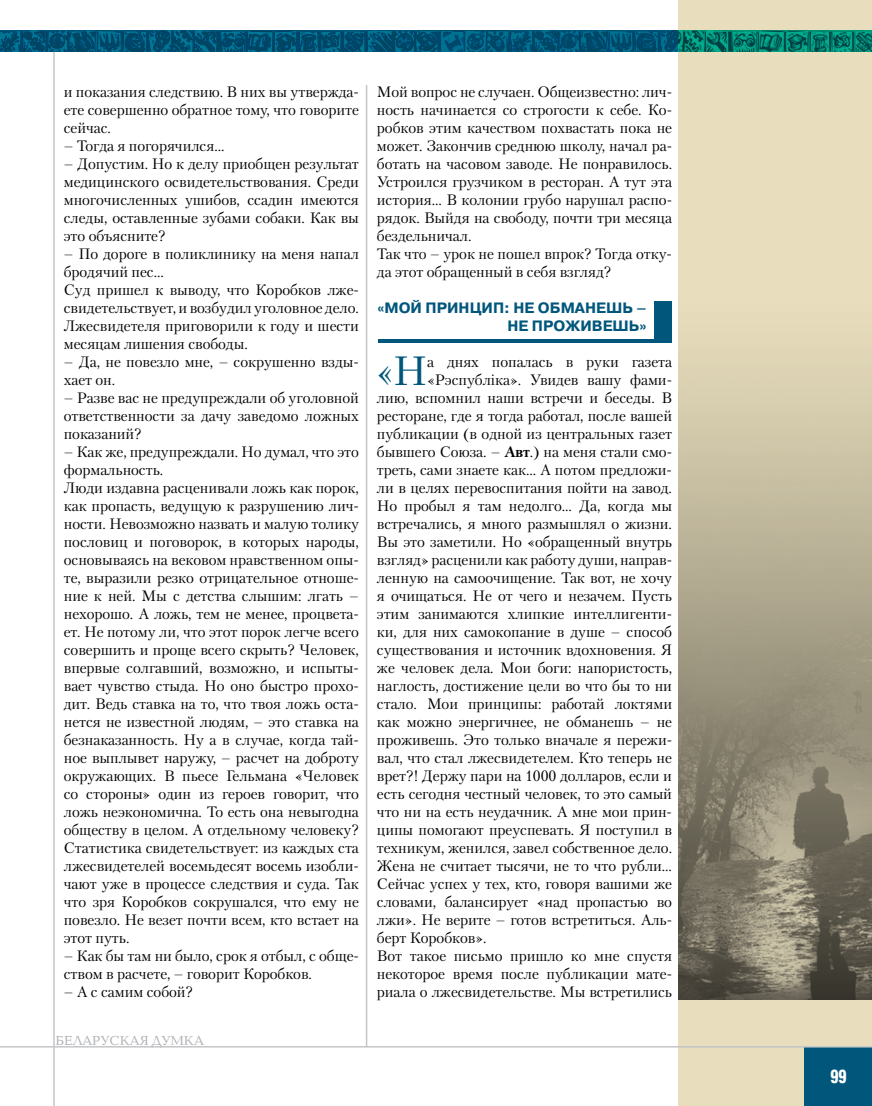
<style>
.page{position:relative;width:872px;height:1106px;background:#fff}
.page>*{position:absolute;margin:0;border:0;box-sizing:border-box;transform-origin:0 0}
.t1{font:40.65px "Petersburg C";color:#00567b;scale:.75 1}
.t2{font:700 18px "AG Letterica Cond L";color:#fff;scale:.9 1}
.t3{font:15px/18px "Petersburg C";letter-spacing:-.005em;color:#000}
.t4{font:700 15px/18px "Pragmatica C";color:#00567b;text-align:right}
.t5{font:13.5px "Baltica C";color:#aeafb2}
.s1{font-weight:700}
</style>
<div class="page">
<div style="left:678px;top:0;width:194px;height:1106px;background:#e8debd"></div>
<hr style="left:53px;top:52px;width:2px;height:1054px;background:#c3c5c7">
<hr style="left:366px;top:85px;width:1px;height:961px;background:#c3c5c7">
<div style="left:804px;top:1047px;width:68px;height:59px;background:#00567b"></div>
<svg style="left:0;top:31px;width:872px;height:21px"></svg>
<hr style="left:0;top:1046px;width:872px;height:1px;background:#c3c5c7">
<div style="left:654px;top:302px;width:18px;height:40px;background:#00567b"></div>
<hr style="left:378px;top:339px;width:294px;height:3px;background:#00567b">
<img style="left:679px;top:366px;width:193px;height:633px">
<p class="t3" style="left:64px;top:82px;width:297px;text-align:justify">и показания следствию. В них вы утвержда&shy;ете совершенно обратное тому, что говорите сейчас.</p>
<p class="t3" style="left:64px;top:136px;width:162px">– Тогда я погорячился...</p>
<p class="t3" style="left:64px;top:154px;width:297px;text-align:justify">– Допустим. Но к делу приобщен результат медицинского освидетельствования. Среди многочисленных ушибов, ссадин имеются следы, оставленные зубами собаки. Как вы это объясните?</p>
<p class="t3" style="left:64px;top:244px;width:297px">– По дороге в поликлинику на меня напал бродячий пес...<br>Суд пришел к выводу, что Коробков лже&shy;свидетельствует, и возбудил уголовное дело.<br>Лжесвидетеля приговорили к году и шести месяцам лишения свободы.</p>
<p class="t3" style="left:64px;top:352px;width:297px">– Да, не повезло мне, – сокрушенно взды&shy;хает он.</p>
<p class="t3" style="left:64px;top:388px;width:297px;text-align:justify">– Разве вас не предупреждали об уголовной ответственности за дачу заведомо ложных показаний?</p>
<p class="t3" style="left:64px;top:442px;width:297px">– Как же, предупреждали. Но думал, что это формальность.<br>Люди издавна расценивали ложь как порок, как пропасть, ведущую к разрушению лич&shy;ности. Невозможно назвать и малую толику пословиц и поговорок, в которых народы, основываясь на вековом нравственном опы&shy;те, выразили резко отрицательное отноше&shy;ние к ней. Мы с детства слышим: лгать – нехорошо. А ложь, тем не менее, процвета&shy;ет. Не потому ли, что этот порок легче всего совершить и проще всего скрыть? Человек, впервые солгавший, возможно, и испыты&shy;вает чувство стыда. Но оно быстро прохо&shy;дит. Ведь ставка на то, что твоя ложь оста&shy;нется не известной людям, – это ставка на безнаказанность. Ну а в случае, когда тай&shy;ное выплывет наружу, – расчет на доброту окружающих. В пьесе Гельмана «Человек со стороны» один из героев говорит, что ложь неэкономична. То есть она невыгодна обществу в целом. А отдельному человеку?<br>Статистика свидетельствует: из каждых ста лжесвидетелей восемьдесят восемь изобли&shy;чают уже в процессе следствия и суда. Так что зря Коробков сокрушался, что ему не повезло. Не везет почти всем, кто встает на этот путь.</p>
<p class="t3" style="left:64px;top:946px;width:297px">– Как бы там ни было, срок я отбыл, с обще&shy;ством в расчете, – говорит Коробков.</p>
<p class="t3" style="left:64px;top:982px;width:131px">– А с самим собой?</p>
<p class="t5" style="left:56px;top:1033px;width:150px">БЕЛАРУСКАЯ ДУМКА</p>
<p class="t3" style="left:377px;top:82px;width:297px">Мой вопрос не случаен. Общеизвестно: лич&shy;ность начинается со строгости к себе. Ко&shy;робков этим качеством похвастать пока не может. Закончив среднюю школу, начал ра&shy;ботать на часовом заводе. Не понравилось.<br>Устроился грузчиком в ресторан. А тут эта история... В колонии грубо нарушал распо&shy;рядок. Выйдя на свободу, почти три месяца бездельничал.<br>Так что – урок не пошел впрок? Тогда отку&shy;да этот обращенный в себя взгляд?</p>
<p class="t4" style="left:377px;top:299px;width:271px">«МОЙ ПРИНЦИП: НЕ ОБМАНЕШЬ –<br>НЕ ПРОЖИВЕШЬ»</p>
<h1 class="t1" style="left:377px;top:346px;width:69px">«Н</h1>
<p class="t3" style="left:427px;top:352px;width:246px">а днях попалась в руки газета</p>
<p class="t3" style="left:427px;top:370px;width:246px">«Рэспубліка». Увидев вашу фами-</p>
<p class="t3" style="left:377px;top:388px;width:297px">лию, вспомнил наши встречи и беседы. В</p>
<p class="t3" style="left:377px;top:406px;width:297px">ресторане, где я тогда работал, после вашей</p>
<p class="t3" style="left:377px;top:424px;width:297px">публикации (в одной из центральных газет</p>
<p class="t3" style="left:377px;top:442px;width:297px">бывшего Союза. – <span class="s1">Авт</span>.) на меня стали смо-</p>
<p class="t3" style="left:377px;top:460px;width:296px">треть, сами знаете как... А потом предложи-</p>
<p class="t3" style="left:377px;top:478px;width:297px">ли в целях перевоспитания пойти на завод.</p>
<p class="t3" style="left:377px;top:496px;width:297px">Но пробыл я там недолго... Да, когда мы</p>
<p class="t3" style="left:377px;top:514px;width:297px">встречались, я много размышлял о жизни.</p>
<p class="t3" style="left:377px;top:532px;width:297px">Вы это заметили. Но «обращенный внутрь</p>
<p class="t3" style="left:377px;top:550px;width:297px">взгляд» расценили как работу души, направ-</p>
<p class="t3" style="left:377px;top:568px;width:297px">ленную на самоочищение. Так вот, не хочу</p>
<p class="t3" style="left:377px;top:586px;width:297px">я очищаться. Не от чего и незачем. Пусть</p>
<p class="t3" style="left:377px;top:604px;width:297px">этим занимаются хлипкие интеллигенти-</p>
<p class="t3" style="left:377px;top:622px;width:297px">ки, для них самокопание в душе – способ</p>
<p class="t3" style="left:377px;top:640px;width:297px">существования и источник вдохновения. Я</p>
<p class="t3" style="left:377px;top:658px;width:297px">же человек дела. Мои боги: напористость,</p>
<p class="t3" style="left:377px;top:676px;width:296px">наглость, достижение цели во что бы то ни</p>
<p class="t3" style="left:377px;top:694px;width:297px">стало. Мои принципы: работай локтями</p>
<p class="t3" style="left:377px;top:712px;width:297px">как можно энергичнее, не обманешь – не</p>
<p class="t3" style="left:377px;top:730px;width:297px">проживешь. Это только вначале я пережи-</p>
<p class="t3" style="left:377px;top:748px;width:296px">вал, что стал лжесвидетелем. Кто теперь не</p>
<p class="t3" style="left:377px;top:766px;width:296px">врет?! Держу пари на 1000 долларов, если и</p>
<p class="t3" style="left:377px;top:784px;width:297px">есть сегодня честный человек, то это самый</p>
<p class="t3" style="left:377px;top:802px;width:296px">что ни на есть неудачник. А мне мои прин-</p>
<p class="t3" style="left:377px;top:820px;width:297px">ципы помогают преуспевать. Я поступил в</p>
<p class="t3" style="left:377px;top:838px;width:297px">техникум, женился, завел собственное дело.</p>
<p class="t3" style="left:377px;top:856px;width:297px">Жена не считает тысячи, не то что рубли...</p>
<p class="t3" style="left:377px;top:874px;width:297px">Сейчас успех у тех, кто, говоря вашими же</p>
<p class="t3" style="left:377px;top:892px;width:297px">словами, балансирует «над пропастью во</p>
<p class="t3" style="left:377px;top:910px;width:297px">лжи». Не верите – готов встретиться. Аль-</p>
<p class="t3" style="left:377px;top:928px;width:111px">берт Коробков».</p>
<p class="t3" style="left:377px;top:946px;width:297px">Вот такое письмо пришло ко мне спустя</p>
<p class="t3" style="left:377px;top:964px;width:297px">некоторое время после публикации мате-</p>
<p class="t3" style="left:377px;top:982px;width:297px">риала о лжесвидетельстве. Мы встретились</p>
<p class="t2" style="left:830px;top:1065px;width:20px">99</p>
</div>
